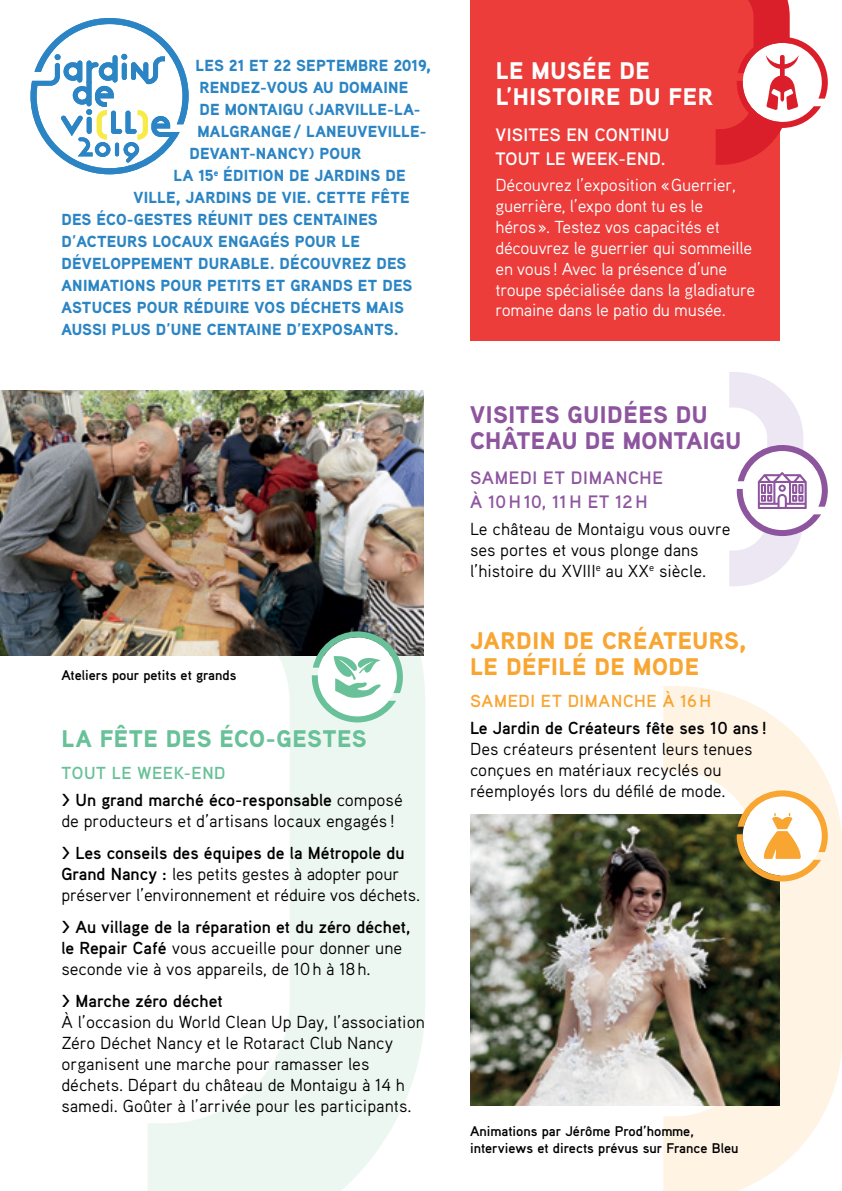
<style>
.page{position:relative;width:842px;height:1191px;background:#fff}
.page>*{position:absolute;margin:0;border:0;box-sizing:border-box;transform-origin:0 0}
.t1{font:900 24px/26px "Aaux Pro";letter-spacing:.015em;color:#8e559f}
.t2{font:900 24px/26px "Aaux Pro";letter-spacing:.025em;color:#f8a531}
.t3{font:900 24px/26px "Aaux Pro";letter-spacing:.025em;color:#fff}
.t4{font:900 24px "Aaux Pro";letter-spacing:.015em;color:#68c198}
.t5{font:700 18px/24px "Aaux Pro";letter-spacing:.035em;color:#8e559f}
.t6{font:700 18px/24px "Aaux Pro";letter-spacing:.015em;color:#fff}
.t7{font:17.4px/20.8px "Aaux Pro";color:#000}
.t8{font:17.4px/20.8px "Aaux Pro";letter-spacing:-.015em;color:#fff}
.t9{font:700 17.4px/26.6px "Aaux Pro";color:#000}
.t10{font:700 17.4px "Aaux Pro";letter-spacing:.035em;color:#f8a531}
.t11{font:900 16px "Aaux Pro";letter-spacing:.015em;color:#2b85c4}
.t12{font:700 14px/16.8px "Aaux Pro";color:#000}
.s1{color:#68c198}
.s2{font-weight:400}
.s3{font-weight:700}
</style>
<div class="page">
<div style="left:470px;top:0;width:310px;height:340px;background:#ec3d3b"></div>
<svg style="left:663px;top:686px;width:179px;height:505px;fill:#fff3e4"></svg>
<svg style="left:148px;top:455px;width:277px;height:736px;fill:#edf7f1"></svg>
<img style="left:470px;top:814px;width:309px;height:291px">
<img style="left:0;top:390px;width:423px;height:265px">
<svg style="left:31px;top:18px;width:158px;height:156px"></svg>
<svg style="left:716px;top:0;width:112px;height:165px"></svg>
<svg style="left:737px;top:790px;width:91px;height:91px"></svg>
<svg style="left:312px;top:631px;width:91px;height:91px"></svg>
<svg style="left:729px;top:372px;width:99px;height:214px"></svg>
<p class="t11" style="left:196px;top:55px;width:237px">LES 21 ET 22 SEPTEMBRE 2019,</p>
<p class="t11" style="left:200px;top:77px;width:210px">RENDEZ-VOUS AU DOMAINE</p>
<p class="t11" style="left:200px;top:99px;width:222px">DE MONTAIGU (JARVILLE-LA-</p>
<p class="t11" style="left:198px;top:121px;width:231px">MALGRANGE / LANEUVEVILLE-</p>
<p class="t11" style="left:190px;top:143px;width:173px">DEVANT-NANCY) POUR</p>
<p class="t11" style="left:174px;top:165px;width:234px">LA 15<sup>e</sup> ÉDITION DE JARDINS DE</p>
<p class="t11" style="left:134px;top:187px;width:278px">VILLE, JARDINS DE VIE. CETTE FÊTE</p>
<p class="t11" style="left:62px;top:209px;width:318px">DES ÉCO-GESTES RÉUNIT DES CENTAINES</p>
<p class="t11" style="left:62px;top:231px;width:300px">D’ACTEURS LOCAUX ENGAGÉS POUR LE</p>
<p class="t11" style="left:62px;top:253px;width:346px">DÉVELOPPEMENT DURABLE. DÉCOUVREZ DES</p>
<p class="t11" style="left:62px;top:275px;width:352px">ANIMATIONS POUR PETITS ET GRANDS ET DES</p>
<p class="t11" style="left:62px;top:297px;width:344px">ASTUCES POUR RÉDUIRE VOS DÉCHETS MAIS</p>
<p class="t11" style="left:62px;top:319px;width:339px">AUSSI PLUS D’UNE CENTAINE D’EXPOSANTS.</p>
<p class="t12" style="left:61px;top:666px;width:177px">Ateliers pour petits et grands</p>
<h1 class="t4" style="left:62px;top:723px;width:307px">LA FÊTE DES ÉCO-GESTES</h1>
<p class="t9" style="left:61px;top:759px;width:343px"><span class="s1">TOUT LE WEEK-END<br></span>&gt; Un grand marché éco-responsable <span class="s2">composé</span></p>
<p class="t7" style="left:61px;top:810px;width:335px">de producteurs et d’artisans locaux engagés !</p>
<p class="t7" style="left:61px;top:842px;width:360px"><span class="s3">&gt; Les conseils des équipes de la Métropole du<br>Grand Nancy :</span> les petits gestes à adopter pour préserver l’environnement et réduire vos déchets.</p>
<p class="t7" style="left:61px;top:916px;width:350px"><span class="s3">&gt; Au village de la réparation et du zéro déchet, le Repair Café</span> vous accueille pour donner une seconde vie à vos appareils, de 10h à 18h.</p>
<p class="t9" style="left:61px;top:987px;width:163px">&gt; Marche zéro déchet</p>
<p class="t7" style="left:61px;top:1011px;width:365px">À l’occasion du World Clean Up Day, l’association Zéro Déchet Nancy et le Rotaract Club Nancy organisent une marche pour ramasser les déchets. Départ du château de Montaigu à 14 h samedi. Goûter à l’arrivée pour les participants.</p>
<h1 class="t3" style="left:496px;top:57px;width:219px">LE MUSÉE DE<br>L’HISTOIRE DU FER</h1>
<p class="t6" style="left:496px;top:122px;width:175px">VISITES EN CONTINU<br>TOUT LE WEEK-END.</p>
<p class="t8" style="left:495px;top:174px;width:261px">Découvrez l’exposition « Guerrier, guerrière, l’expo dont tu es le<br>héros ». Testez vos capacités et découvrez le guerrier qui sommeille en vous ! Avec la présence d’une troupe spécialisée dans la gladiature romaine dans le patio du musée.</p>
<h1 class="t1" style="left:470px;top:401px;width:273px">VISITES GUIDÉES DU<br>CHÂTEAU DE MONTAIGU</h1>
<p class="t5" style="left:470px;top:465px;width:194px">SAMEDI ET DIMANCHE<br>À 10H10, 11H ET 12H</p>
<p class="t7" style="left:470px;top:518px;width:262px">Le château de Montaigu vous ouvre ses portes et vous plonge dans l’histoire du XVIII<sup>e</sup> au XX<sup>e</sup> siècle.</p>
<h1 class="t2" style="left:470px;top:627px;width:278px">JARDIN DE CRÉATEURS,<br>LE DÉFILÉ DE MODE</h1>
<p class="t10" style="left:470px;top:690px;width:242px">SAMEDI ET DIMANCHE À 16H</p>
<p class="t9" style="left:470px;top:714px;width:298px">Le Jardin de Créateurs fête ses 10 ans !</p>
<p class="t7" style="left:470px;top:737px;width:284px">Des créateurs présentent leurs tenues conçues en matériaux recyclés ou réemployés lors du défilé de mode.</p>
<p class="t12" style="left:470px;top:1122px;width:270px">Animations par Jérôme Prod’homme, interviews et directs prévus sur France Bleu</p>
</div>
